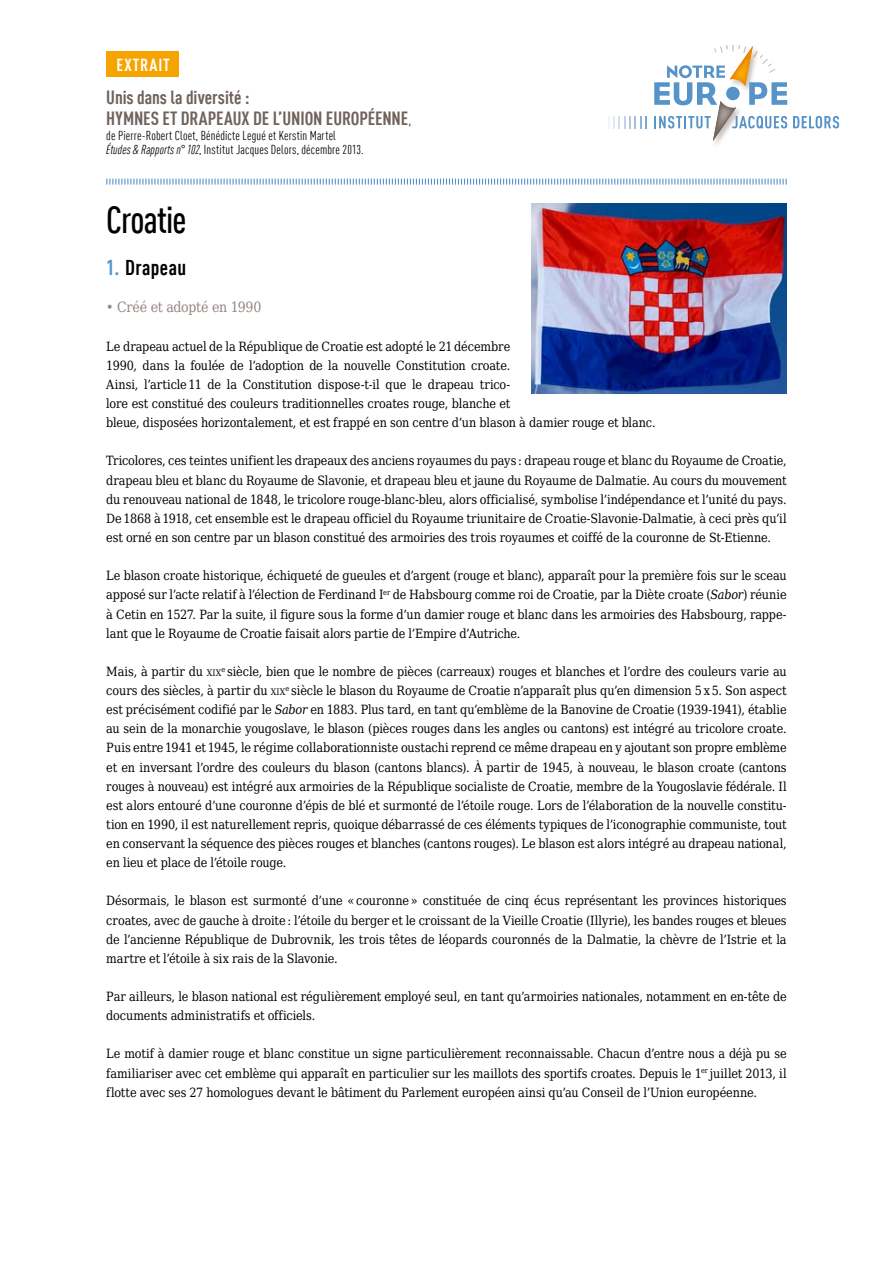
<style>
.page{position:relative;width:893px;height:1263px;background:#fff}
.page>*{position:absolute;margin:0;border:0;box-sizing:border-box;transform-origin:0 0}
.FR_ETUD_Titre_1{font:500 condensed 37.5px "DIN Offc Pro";letter-spacing:-.02em;color:#000}
.t1{font:700 condensed 21px "DIN Offc Pro";letter-spacing:.02em;color:#000}
.t2{font:700 condensed 18.75px/21.8px "DIN Offc Pro";letter-spacing:-.005em;color:#6f625d}
.t3{font:700 condensed 17.1px "DIN Offc Pro";letter-spacing:.055em;color:#fff}
.FR_Descriptif_Hymne{font:14.25px "DejaVu Serif Condensed";letter-spacing:-.02em;color:#928681}
.FR_ETUD_Texte_couran{font:12.75px/19.2px "DejaVu Serif Condensed";letter-spacing:-.01em;color:#000;text-align:justify}
.t4{font:condensed 12.75px/14.2px "DIN Offc Pro";letter-spacing:.015em;color:#000}
.s1{font-weight:400}
.s2{font-style:italic}
.s3{color:#5693c9}
.s4{font-size:8.85px}
</style>
<div class="page">
<svg style="left:106px;top:178px;width:681px;height:7px"></svg>
<div style="left:106px;top:52px;width:73px;height:25px;background:#f6a400"></div>
<img style="left:714px;top:141px;width:7px;height:3px">
<svg style="left:608px;top:116px;width:39px;height:12px"></svg>
<svg style="left:654px;top:45px;width:133px;height:96px"></svg>
<svg style="left:793px;top:116px;width:46px;height:12px"></svg>
<img style="left:532px;top:203px;width:255px;height:191px">
<h3 class="t3" style="left:117px;top:52px;width:55px">EXTRAIT</h3>
<p class="t2" style="left:106px;top:84px;width:307px">Unis dans la diversité :<br>HYMNES ET DRAPEAUX DE L’UNION EUROPÉENNE<span class="s1">,</span></p>
<p class="t4" style="left:106px;top:127px;width:259px">de Pierre-Robert Cloet, Bénédicte Legué et Kerstin Martel<br><span class="s2">Études &amp; Rapports n° 102</span>, Institut Jacques Delors, décembre 2013.</p>
<p class="FR_ETUD_Titre_1" style="left:106px;top:192px;width:82px">Croatie</p>
<p class="t1" style="left:106px;top:252px;width:81px"><span class="s3">1.</span> Drapeau</p>
<p class="FR_Descriptif_Hymne" style="left:106px;top:295px;width:157px">• Créé et adopté en 1990</p>
<p class="FR_ETUD_Texte_couran" style="left:106px;top:335px;width:551px;text-align:left">Le drapeau actuel de la République de Croatie est adopté le 21 décembre<br>1990, dans la foulée de l’adoption de la nouvelle Constitution croate.<br>Ainsi, l’article 11 de la Constitution dispose-t-il que le drapeau trico-<br>lore est constitué des couleurs traditionnelles croates rouge, blanche et<br>bleue, disposées horizontalement, et est frappé en son centre d’un blason à damier rouge et blanc.</p>
<p class="FR_ETUD_Texte_couran" style="left:106px;top:450px;width:682px">Tricolores, ces teintes unifient les drapeaux des anciens royaumes du pays : drapeau rouge et blanc du Royaume de Croatie, drapeau bleu et blanc du Royaume de Slavonie, et drapeau bleu et jaune du Royaume de Dalmatie. Au cours du mouvement du renouveau national de 1848, le tricolore rouge-blanc-bleu, alors officialisé, symbolise l’indépendance et l’unité du pays.<br>De 1868 à 1918, cet ensemble est le drapeau officiel du Royaume triunitaire de Croatie-Slavonie-Dalmatie, à ceci près qu’il est orné en son centre par un blason constitué des armoiries des trois royaumes et coiffé de la couronne de St-Etienne.</p>
<p class="FR_ETUD_Texte_couran" style="left:106px;top:565px;width:682px">Le blason croate historique, échiqueté de gueules et d’argent (rouge et blanc), apparaît pour la première fois sur le sceau apposé sur l’acte relatif à l’élection de Ferdinand I<sup>er</sup> de Habsbourg comme roi de Croatie, par la Diète croate (<span class="s2">Sabor</span>) réunie à Cetin en 1527. Par la suite, il figure sous la forme d’un damier rouge et blanc dans les armoiries des Habsbourg, rappe&shy;lant que le Royaume de Croatie faisait alors partie de l’Empire d’Autriche.</p>
<p class="FR_ETUD_Texte_couran" style="left:106px;top:660px;width:682px">Mais, à partir du <span class="s4">XIX</span><sup>e</sup> siècle, bien que le nombre de pièces (carreaux) rouges et blanches et l’ordre des couleurs varie au cours des siècles, à partir du <span class="s4">XIX</span><sup>e</sup> siècle le blason du Royaume de Croatie n’apparaît plus qu’en dimension 5 x 5. Son aspect est précisément codifié par le <span class="s2">Sabor</span> en 1883. Plus tard, en tant qu’emblème de la Banovine de Croatie (1939-1941), établie au sein de la monarchie yougoslave, le blason (pièces rouges dans les angles ou cantons) est intégré au tricolore croate.<br>Puis entre 1941 et 1945, le régime collaborationniste oustachi reprend ce même drapeau en y ajoutant son propre emblème et en inversant l’ordre des couleurs du blason (cantons blancs). À partir de 1945, à nouveau, le blason croate (cantons rouges à nouveau) est intégré aux armoiries de la République socialiste de Croatie, membre de la Yougoslavie fédérale. Il est alors entouré d’une couronne d’épis de blé et surmonté de l’étoile rouge. Lors de l’élaboration de la nouvelle constitu&shy;tion en 1990, il est naturellement repris, quoique débarrassé de ces éléments typiques de l’iconographie communiste, tout en conservant la séquence des pièces rouges et blanches (cantons rouges). Le blason est alors intégré au drapeau national, en lieu et place de l’étoile rouge.</p>
<p class="FR_ETUD_Texte_couran" style="left:106px;top:890px;width:682px">Désormais, le blason est surmonté d’une « couronne » constituée de cinq écus représentant les provinces historiques croates, avec de gauche à droite : l’étoile du berger et le croissant de la Vieille Croatie (Illyrie), les bandes rouges et bleues de l’ancienne République de Dubrovnik, les trois têtes de léopards couronnés de la Dalmatie, la chèvre de l’Istrie et la martre et l’étoile à six rais de la Slavonie.</p>
<p class="FR_ETUD_Texte_couran" style="left:106px;top:986px;width:682px">Par ailleurs, le blason national est régulièrement employé seul, en tant qu’armoiries nationales, notamment en en-tête de documents administratifs et officiels.</p>
<p class="FR_ETUD_Texte_couran" style="left:106px;top:1043px;width:682px">Le motif à damier rouge et blanc constitue un signe particulièrement reconnaissable. Chacun d’entre nous a déjà pu se familiariser avec cet emblème qui apparaît en particulier sur les maillots des sportifs croates. Depuis le 1<sup>er</sup> juillet 2013, il flotte avec ses 27 homologues devant le bâtiment du Parlement européen ainsi qu’au Conseil de l’Union européenne.</p>
</div>
